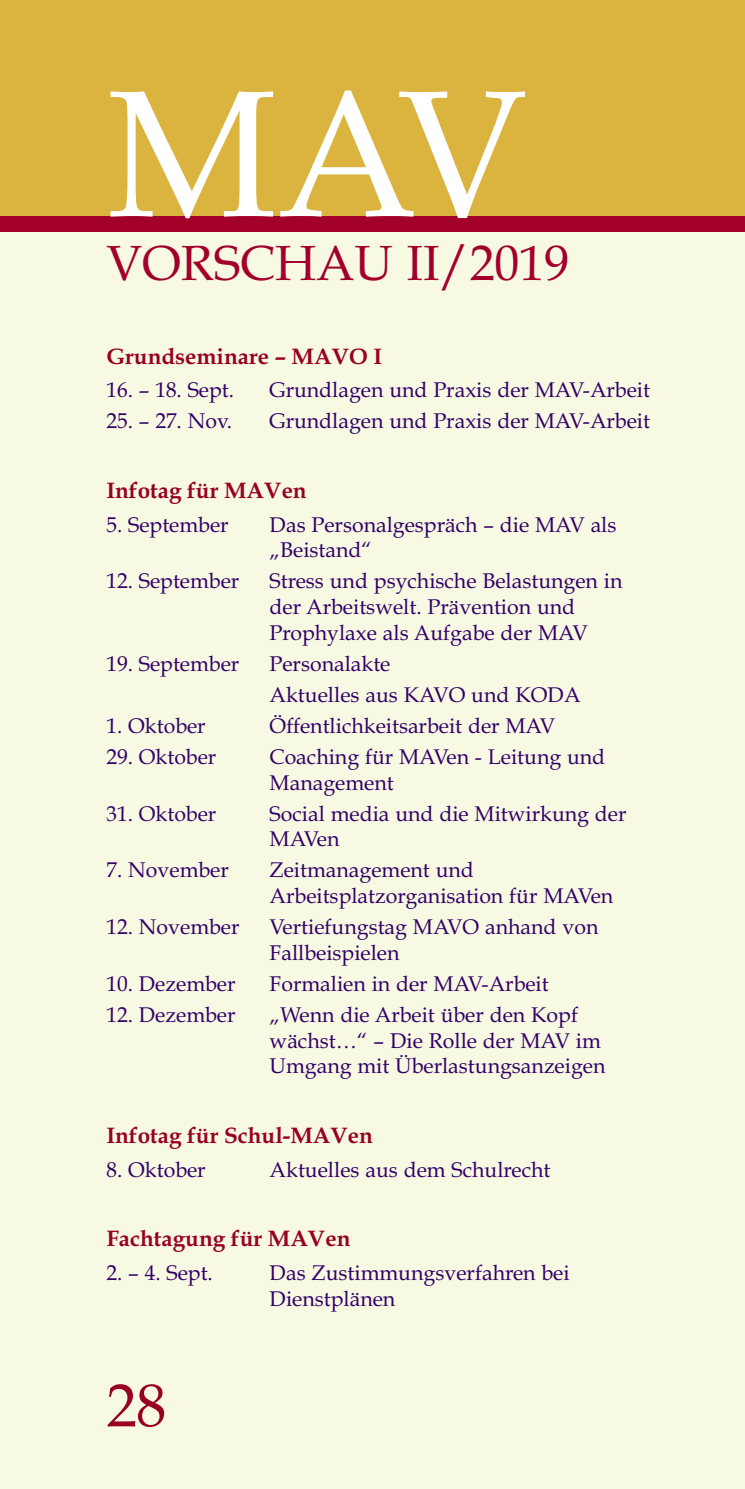
<style>
.page{position:relative;width:745px;height:1489px;background:#fff}
.page>*{position:absolute;margin:0;border:0;box-sizing:border-box;transform-origin:0 0}
.t1{font:180px "Book Antiqua";color:#fff}
.t2{font:60px "Book Antiqua";color:#970022}
.t3{font:49.5px "Book Antiqua";color:#a2002b}
.t4{font:700 22.5px "Book Antiqua";color:#970022}
.t5{font:21.25px/25.8px "Book Antiqua";color:#330069}
</style>
<div class="page">
<div style="left:0;top:227px;width:744px;height:1261px;background:#f7f9e2"></div>
<div style="left:0;top:0;width:744px;height:220px;background:#dab43e"></div>
<div style="left:0;top:216px;width:744px;height:15px;background:#a2002b"></div>
<h1 class="t1" style="left:106px;top:49px;width:422px">MAV</h1>
<h3 class="t3" style="left:106px;top:234px;width:463px">VORSCHAU II/2019</h3>
<p class="t4" style="left:106px;top:343px;width:277px">Grundseminare – MAVO I</p>
<p class="t5" style="left:106px;top:377px;width:129px">16. – 18. Sept.</p>
<p class="t5" style="left:269px;top:377px;width:381px">Grundlagen und Praxis der MAV-Arbeit</p>
<p class="t5" style="left:106px;top:408px;width:127px">25. – 27. Nov.</p>
<p class="t5" style="left:269px;top:408px;width:381px">Grundlagen und Praxis der MAV-Arbeit</p>
<p class="t4" style="left:106px;top:477px;width:202px">Infotag für MAVen</p>
<p class="t5" style="left:106px;top:511px;width:124px">5. September</p>
<p class="t5" style="left:269px;top:511px;width:348px">Das Personalgespräch – die MAV als „Beistand“</p>
<p class="t5" style="left:106px;top:568px;width:134px">12. September</p>
<p class="t5" style="left:269px;top:568px;width:354px">Stress und psychische Belastungen in der Arbeitswelt. Prävention und<br>Prophylaxe als Aufgabe der MAV</p>
<p class="t5" style="left:106px;top:650px;width:134px">19. September</p>
<p class="t5" style="left:269px;top:648px;width:312px;line-height:31px">Personalakte<br>Aktuelles aus KAVO und KODA</p>
<p class="t5" style="left:106px;top:712px;width:101px">1. Oktober</p>
<p class="t5" style="left:269px;top:712px;width:287px">Öffentlichkeitsarbeit der MAV</p>
<p class="t5" style="left:106px;top:743px;width:111px">29. Oktober</p>
<p class="t5" style="left:269px;top:743px;width:337px">Coaching für MAVen - Leitung und<br>Management</p>
<p class="t5" style="left:106px;top:800px;width:111px">31. Oktober</p>
<p class="t5" style="left:269px;top:800px;width:358px">Social media und die Mitwirkung der<br>MAVen</p>
<p class="t5" style="left:106px;top:857px;width:124px">7. November</p>
<p class="t5" style="left:269px;top:857px;width:345px">Zeitmanagement und<br>Arbeitsplatzorganisation für MAVen</p>
<p class="t5" style="left:106px;top:913px;width:134px">12. November</p>
<p class="t5" style="left:269px;top:913px;width:330px">Vertiefungstag MAVO anhand von<br>Fallbeispielen</p>
<p class="t5" style="left:106px;top:970px;width:130px">10. Dezember</p>
<p class="t5" style="left:269px;top:970px;width:280px">Formalien in der MAV-Arbeit</p>
<p class="t5" style="left:106px;top:1001px;width:130px">12. Dezember</p>
<p class="t5" style="left:269px;top:1001px;width:337px">„Wenn die Arbeit über den Kopf wächst…“ – Die Rolle der MAV im<br>Umgang mit Überlastungsanzeigen</p>
<p class="t4" style="left:106px;top:1121px;width:268px">Infotag für Schul-MAVen</p>
<p class="t5" style="left:106px;top:1156px;width:101px">8. Oktober</p>
<p class="t5" style="left:269px;top:1156px;width:282px">Aktuelles aus dem Schulrecht</p>
<p class="t4" style="left:106px;top:1225px;width:245px">Fachtagung für MAVen</p>
<p class="t5" style="left:106px;top:1259px;width:108px">2. – 4. Sept.</p>
<p class="t5" style="left:269px;top:1259px;width:301px">Das Zustimmungsverfahren bei<br>Dienstplänen</p>
<h2 class="t2" style="left:106px;top:1370px;width:61px">28</h2>
</div>
